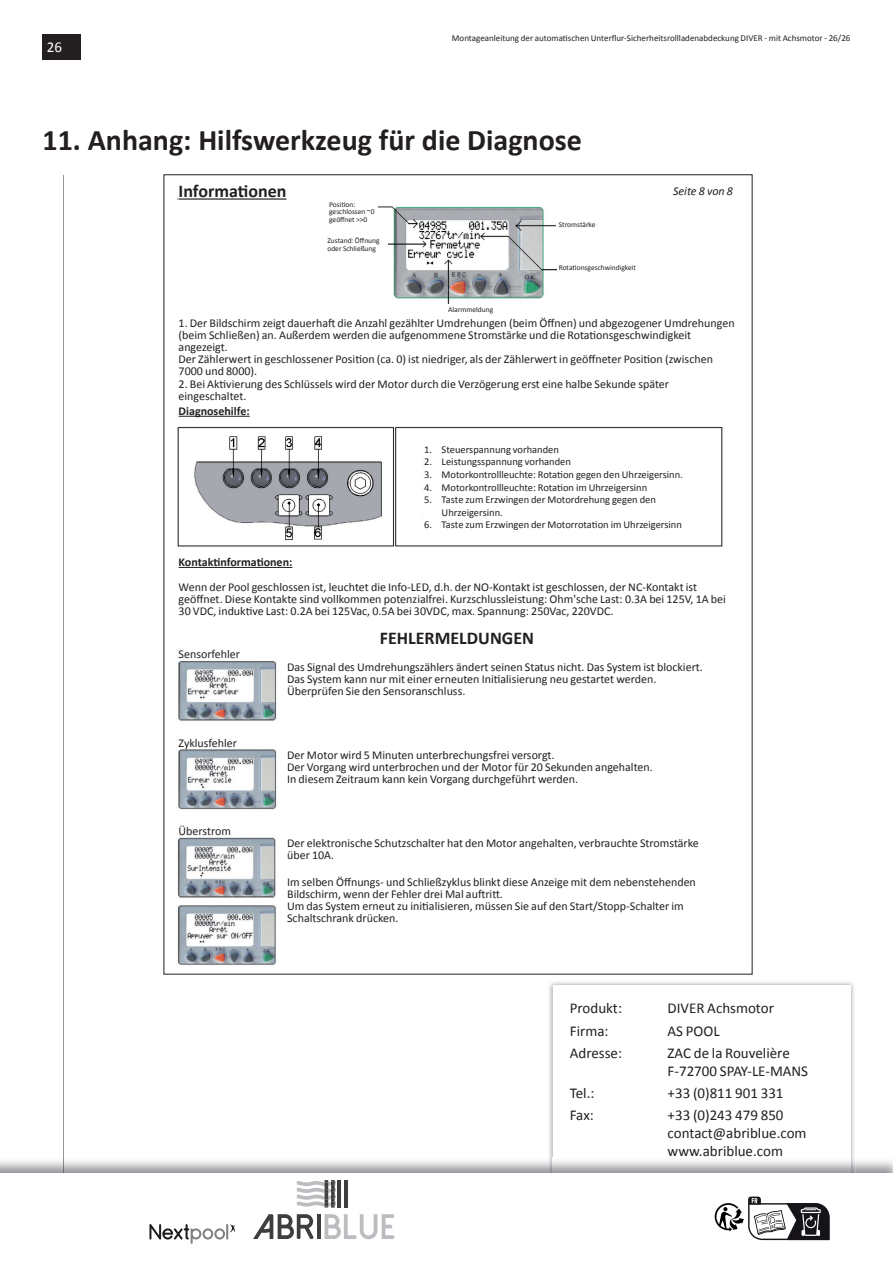
<style>
.page{position:relative;width:893px;height:1263px;background:#fff}
.page>*{position:absolute;margin:0;border:0;box-sizing:border-box;transform-origin:0 0}
.t1{font:700 30px "Calibri";color:#231f20}
.t2{font:700 18px "Calibri";color:#231f20}
.t3{font:15px/18px "Calibri";color:#231f20}
.t4{font:15px "Calibri";color:#fff}
.t5{font:12px/12px "Calibri";color:#231f20}
.t6{font:700 12px "Calibri";color:#231f20}
.t7{font:italic 12px "Calibri";color:#231f20}
.t8{font:10.5px/12.6px "Calibri";color:#231f20}
.t9{font:9px "Calibri";color:#231f20}
.t10{font:7.5px/7.5px "Calibri";color:#231f20}
</style>
<div class="page">
<hr style="left:63px;top:128px;width:1px;height:1092px;background:#939598">
<div style="left:43px;top:34px;width:38px;height:26px;background:#231f20"></div>
<div style="left:43px;top:86px;width:807px;height:89px;background:#fff"></div>
<img style="left:177px;top:198px;width:546px;height:767px">
<div style="left:174px;top:313px;width:571px;height:110px;background:#fff"></div>
<div style="left:174px;top:550px;width:571px;height:74px;background:#fff"></div>
<div style="left:282px;top:625px;width:459px;height:330px;background:#fff"></div>
<div style="left:179px;top:826px;width:170px;height:9px;background:#fff"></div>
<div style="left:179px;top:738px;width:170px;height:11px;background:#fff"></div>
<div style="left:179px;top:649px;width:170px;height:11px;background:#fff"></div>
<hr style="left:179px;top:567px;width:113px;height:1px;background:#231f20">
<div style="left:424px;top:445px;width:290px;height:83px;background:#fff"></div>
<div style="left:179px;top:406px;width:170px;height:18px;background:#fff"></div>
<hr style="left:179px;top:416px;width:71px;height:1px;background:#231f20">
<div style="left:179px;top:183px;width:157px;height:23px;background:#fff"></div>
<hr style="left:179px;top:198px;width:107px;height:2px;background:#231f20">
<div style="left:557px;top:263px;width:100px;height:24px;background:#fff"></div>
<div style="left:557px;top:219px;width:41px;height:17px;background:#fff"></div>
<div style="left:329px;top:201px;width:48px;height:29px;background:#fff"></div>
<div style="left:325px;top:236px;width:62px;height:25px;background:#fff"></div>
<div style="left:446px;top:304px;width:85px;height:10px;background:#fff"></div>
<div style="left:673px;top:186px;width:66px;height:18px;background:#fff"></div>
<img style="left:549px;top:982px;width:305px;height:176px">
<div style="left:553px;top:985px;width:297px;height:267px;background:#fff"></div>
<img style="left:0;top:1158px;width:893px;height:15px">
<img style="left:63px;top:1158px;width:1px;height:16px">
<img style="left:553px;top:1158px;width:297px;height:15px">
<svg style="left:150px;top:1224px;width:85px;height:19px"></svg>
<svg style="left:253px;top:1214px;width:61px;height:25px"></svg>
<hr style="left:317px;top:1214px;width:3px;height:25px;background:#3e3e3f">
<svg style="left:325px;top:1214px;width:69px;height:25px"></svg>
<svg style="left:297px;top:1180px;width:39px;height:27px"></svg>
<hr style="left:337px;top:1180px;width:4px;height:27px;background:#3e3e3f">
<hr style="left:344px;top:1180px;width:4px;height:27px;background:#3e3e3f">
<svg style="left:715px;top:1196px;width:114px;height:44px"></svg>
<p class="t4" style="left:47px;top:37px;width:17px">26</p>
<p class="t9" style="left:452px;top:32px;width:400px">Montageanleitung der automatischen Unterflur-Sicherheitsrollladenabdeckung DIVER - mit Achsmotor - 26/26</p>
<h1 class="t1" style="left:43px;top:119px;width:541px">11. Anhang: Hilfswerkzeug für die Diagnose</h1>
<h2 class="t2" style="left:179px;top:178px;width:109px">Informationen</h2>
<p class="t10" style="left:329px;top:200px;width:47px">Position: geschlossen ~0 geöffnet &gt;&gt;0</p>
<p class="t10" style="left:327px;top:237px;width:54px">Zustand: Öffnung oder Schließung</p>
<p class="t10" style="left:448px;top:305px;width:47px">Alarmmeldung</p>
<p class="t10" style="left:559px;top:220px;width:38px">Stromstärke</p>
<p class="t10" style="left:559px;top:264px;width:79px">Rotationsgeschwindigkeit</p>
<p class="t7" style="left:673px;top:182px;width:61px">Seite 8 von 8</p>
<p class="t5" style="left:179px;top:317px;width:558px">1. Der Bildschirm zeigt dauerhaft die Anzahl gezählter Umdrehungen (beim Öffnen) und abgezogener Umdrehungen (beim Schließen) an. Außerdem werden die aufgenommene Stromstärke und die Rotationsgeschwindigkeit angezeigt.<br>Der Zählerwert in geschlossener Position (ca. 0) ist niedriger, als der Zählerwert in geöffneter Position (zwischen 7000 und 8000).</p>
<p class="t5" style="left:179px;top:378px;width:492px">2. Bei Aktivierung des Schlüssels wird der Motor durch die Verzögerung erst eine halbe Sekunde später eingeschaltet.</p>
<p class="t6" style="left:179px;top:402px;width:73px">Diagnosehilfe:</p>
<p class="t6" style="left:179px;top:554px;width:115px">Kontaktinformationen:</p>
<p class="t8" style="left:424px;top:443px;width:136px">1. Steuerspannung vorhanden</p>
<p class="t8" style="left:424px;top:455px;width:148px">2. Leistungsspannung vorhanden</p>
<p class="t8" style="left:424px;top:468px;width:260px">3. Motorkontrollleuchte: Rotation gegen den Uhrzeigersinn.</p>
<p class="t8" style="left:424px;top:480px;width:225px">4. Motorkontrollleuchte: Rotation im Uhrzeigersinn</p>
<p class="t8" style="left:442px;top:493px;width:216px;text-indent:-17px">5. Taste zum Erzwingen der Motordrehung gegen den<br>Uhrzeigersinn.</p>
<p class="t8" style="left:424px;top:518px;width:259px">6. Taste zum Erzwingen der Motorrotation im Uhrzeigersinn</p>
<p class="t5" style="left:179px;top:581px;width:549px">Wenn der Pool geschlossen ist, leuchtet die Info-LED, d.h. der NO-Kontakt ist geschlossen, der NC-Kontakt ist geöffnet. Diese Kontakte sind vollkommen potenzialfrei. Kurzschlussleistung: Ohm'sche Last: 0.3A bei 125V, 1A bei<br>30 VDC, induktive Last: 0.2A bei 125Vac, 0.5A bei 30VDC, max. Spannung: 250Vac, 220VDC.</p>
<p class="t5" style="left:179px;top:648px;width:63px">Sensorfehler</p>
<p class="t5" style="left:179px;top:736px;width:60px">Zyklusfehler</p>
<p class="t5" style="left:179px;top:824px;width:54px">Überstrom</p>
<h2 class="t2" style="left:380px;top:625px;width:156px">FEHLERMELDUNGEN</h2>
<p class="t5" style="left:287px;top:661px;width:417px">Das Signal des Umdrehungszählers ändert seinen Status nicht. Das System ist blockiert.<br>Das System kann nur mit einer erneuten Initialisierung neu gestartet werden.<br>Überprüfen Sie den Sensoranschluss.</p>
<p class="t5" style="left:287px;top:749px;width:367px">Der Motor wird 5 Minuten unterbrechungsfrei versorgt.<br>Der Vorgang wird unterbrochen und der Motor für 20 Sekunden angehalten.<br>In diesem Zeitraum kann kein Vorgang durchgeführt werden.</p>
<p class="t5" style="left:287px;top:837px;width:413px">Der elektronische Schutzschalter hat den Motor angehalten, verbrauchte Stromstärke über 10A.</p>
<p class="t5" style="left:287px;top:875px;width:410px">Im selben Öffnungs- und Schließzyklus blinkt diese Anzeige mit dem nebenstehenden Bildschirm, wenn der Fehler drei Mal auftritt.<br>Um das System erneut zu initialisieren, müssen Sie auf den Start/Stopp-Schalter im Schaltschrank drücken.</p>
<p class="t3" style="left:570px;top:999px;width:54px">Produkt:</p>
<p class="t3" style="left:668px;top:999px;width:108px">DIVER Achsmotor</p>
<p class="t3" style="left:570px;top:1021px;width:40px">Firma:</p>
<p class="t3" style="left:668px;top:1021px;width:54px">AS POOL</p>
<p class="t3" style="left:570px;top:1043px;width:54px">Adresse:</p>
<p class="t3" style="left:668px;top:1043px;width:142px">ZAC de la Rouvelière<br>F-72700 SPAY-LE-MANS</p>
<p class="t3" style="left:570px;top:1084px;width:26px">Tel.:</p>
<p class="t3" style="left:668px;top:1084px;width:117px">+33 (0)811 901 331</p>
<p class="t3" style="left:570px;top:1106px;width:26px">Fax:</p>
<p class="t3" style="left:668px;top:1106px;width:140px">+33 (0)243 479 850 contact@abriblue.com www.abriblue.com</p>
</div>
